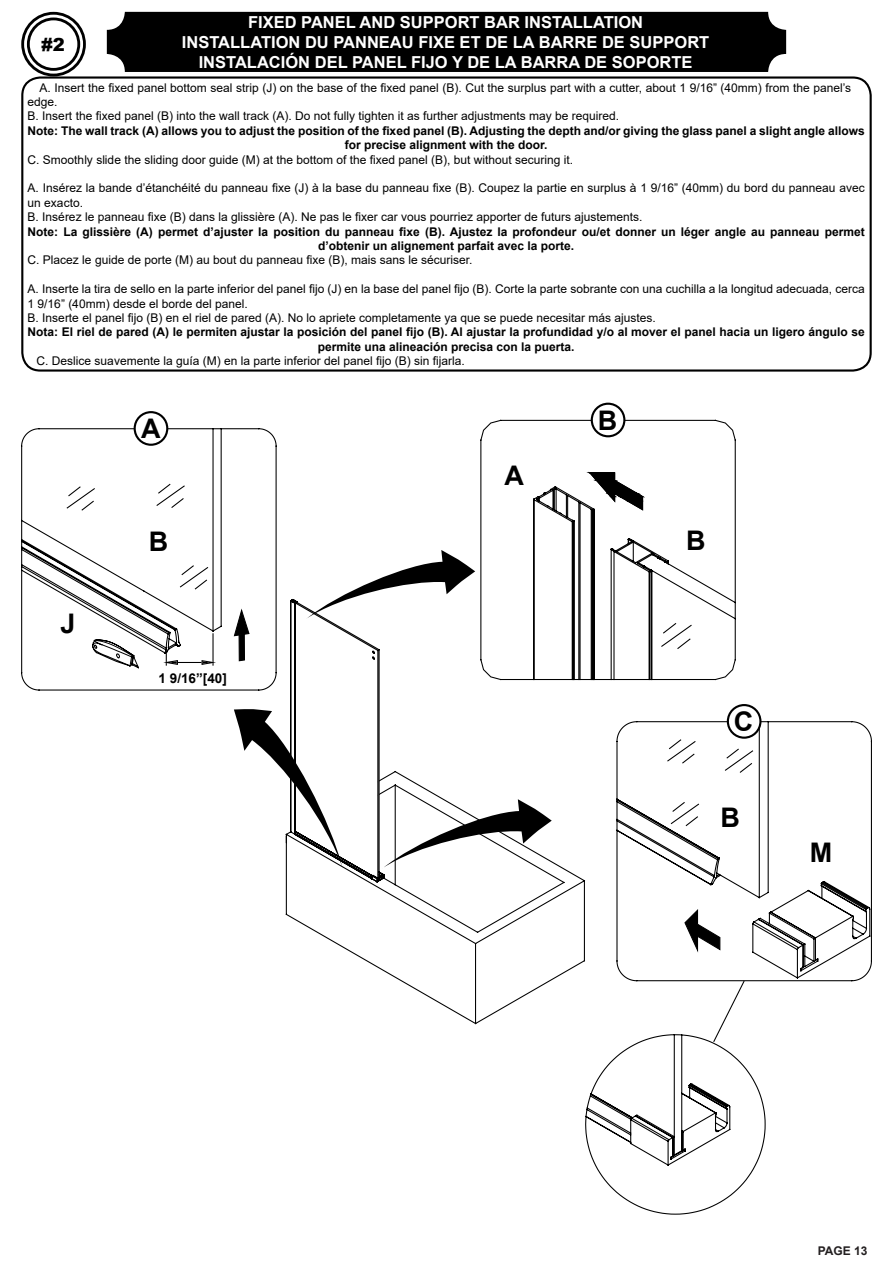
<style>
.page{position:relative;width:893px;height:1263px;background:#fff}
.page>*{position:absolute;margin:0;border:0;box-sizing:border-box;transform-origin:0 0}
.t1{font:700 27px "Arial";color:#000}
.t2{font:900 18px "Arial";color:#000}
.t3{font:700 16.5px "Arial";color:#fff}
.t4{font:700 13.5px "Arial";color:#000}
.t5{font:12px/14.4px "Arial";color:#000}
.t6{font:700 12px/14.4px "Arial";color:#000;text-align:center}
.t7{font:700 12px "Arial";color:#231f20}
</style>
<div class="page">
<svg style="left:285px;top:861px;width:301px;height:164px"></svg>
<svg style="left:616px;top:720px;width:256px;height:262px"></svg>
<svg style="left:666px;top:738px;width:88px;height:89px"></svg>
<svg style="left:684px;top:908px;width:37px;height:47px"></svg>
<div style="left:21px;top:12px;width:65px;height:64px;border:3px solid #000;border-radius:50%"></div>
<div style="left:27px;top:18px;width:53px;height:53px;border:3px solid #000;border-radius:50%"></div>
<div style="left:107px;top:12px;width:679px;height:60px;background:#000;border-radius:18px"></div>
<svg style="left:480px;top:419px;width:256px;height:262px"></svg>
<svg style="left:588px;top:471px;width:75px;height:40px"></svg>
<div style="left:728px;top:705px;width:32px;height:33px;background:#fff;border-radius:50%"></div>
<div style="left:727px;top:704px;width:34px;height:35px;border:2px solid #000;border-radius:50%"></div>
<svg style="left:21px;top:428px;width:256px;height:263px"></svg>
<svg style="left:233px;top:550px;width:319px;height:333px"></svg>
<div style="left:592px;top:404px;width:32px;height:32px;background:#fff;border-radius:50%"></div>
<div style="left:591px;top:403px;width:34px;height:34px;border:2px solid #000;border-radius:50%"></div>
<div style="left:135px;top:412px;width:32px;height:33px;background:#fff;border-radius:50%"></div>
<div style="left:134px;top:411px;width:34px;height:35px;border:2px solid #000;border-radius:50%"></div>
<svg style="left:585px;top:979px;width:181px;height:236px"></svg>
<div style="left:21px;top:76px;width:851px;height:296px;border:2px solid #000;border-radius:18px"></div>
<p class="t2" style="left:41px;top:31px;width:25px">#2</p>
<p class="t3" style="left:248px;top:11px;width:397px">FIXED PANEL AND SUPPORT BAR INSTALLATION</p>
<p class="t3" style="left:182px;top:30px;width:529px">INSTALLATION DU PANNEAU FIXE ET DE LA BARRE DE SUPPORT</p>
<p class="t3" style="left:199px;top:50px;width:495px">INSTALACIÓN DEL PANEL FIJO Y DE LA BARRA DE SOPORTE</p>
<p class="t5" style="left:28px;top:80px;width:825px;text-indent:12px">A. Insert the fixed panel bottom seal strip (J) on the base of the fixed panel (B). Cut the surplus part with a cutter, about 1 9/16” (40mm) from the panel’s edge.</p>
<p class="t5" style="left:28px;top:109px;width:593px">B. Insert the fixed panel (B) into the wall track (A). Do not fully tighten it as further adjustments may be required.</p>
<p class="t6" style="left:28px;top:123px;width:839px">Note: The wall track (A) allows you to adjust the position of the fixed panel (B). Adjusting the depth and/or giving the glass panel a slight angle allows for precise alignment with the door.</p>
<p class="t5" style="left:28px;top:152px;width:547px">C. Smoothly slide the sliding door guide (M) at the bottom of the fixed panel (B), but without securing it.</p>
<p class="t5" style="left:28px;top:181px;width:838px">A. Insérez la bande d’étanchéité du panneau fixe (J) à la base du panneau fixe (B). Coupez la partie en surplus à 1 9/16” (40mm) du bord du panneau avec un exacto.</p>
<p class="t5" style="left:28px;top:210px;width:616px">B. Insérez le panneau fixe (B) dans la glissière (A). Ne pas le fixer car vous pourriez apporter de futurs ajustements.</p>
<p class="t6" style="left:28px;top:224px;width:838px">Note: La glissière (A) permet d’ajuster la position du panneau fixe (B). Ajustez la profondeur ou/et donner un léger angle au panneau permet d’obtenir un alignement parfait avec la porte.</p>
<p class="t5" style="left:28px;top:253px;width:446px">C. Placez le guide de porte (M) au bout du panneau fixe (B), mais sans le sécuriser.</p>
<p class="t5" style="left:28px;top:282px;width:838px">A. Inserte la tira de sello en la parte inferior del panel fijo (J) en la base del panel fijo (B). Corte la parte sobrante con una cuchilla a la longitud adecuada, cerca<br>1 9/16” (40mm) desde el borde del panel.</p>
<p class="t5" style="left:28px;top:310px;width:630px">B. Inserte el panel fijo (B) en el riel de pared (A). No lo apriete completamente ya que se puede necesitar más ajustes.</p>
<p class="t6" style="left:28px;top:325px;width:838px">Nota: El riel de pared (A) le permiten ajustar la posición del panel fijo (B). Al ajustar la profundidad y/o al mover el panel hacia un ligero ángulo se permite una alineación precisa con la puerta.</p>
<p class="t5" style="left:37px;top:354px;width:430px">C. Deslice suavemente la guía (M) en la parte inferior del panel fijo (B) sin fijarla.</p>
<p class="t1" style="left:141px;top:410px;width:21px">A</p>
<p class="t1" style="left:598px;top:401px;width:21px">B</p>
<p class="t1" style="left:61px;top:604px;width:17px">J</p>
<p class="t1" style="left:149px;top:523px;width:21px">B</p>
<p class="t4" style="left:159px;top:669px;width:70px">1 9/16”[40]</p>
<p class="t1" style="left:504px;top:457px;width:21px">A</p>
<p class="t1" style="left:686px;top:521px;width:21px">B</p>
<p class="t1" style="left:734px;top:703px;width:21px">C</p>
<p class="t1" style="left:720px;top:799px;width:21px">B</p>
<p class="t1" style="left:810px;top:833px;width:24px">M</p>
<p class="t7" style="left:818px;top:1242px;width:51px">PAGE 13</p>
</div>
